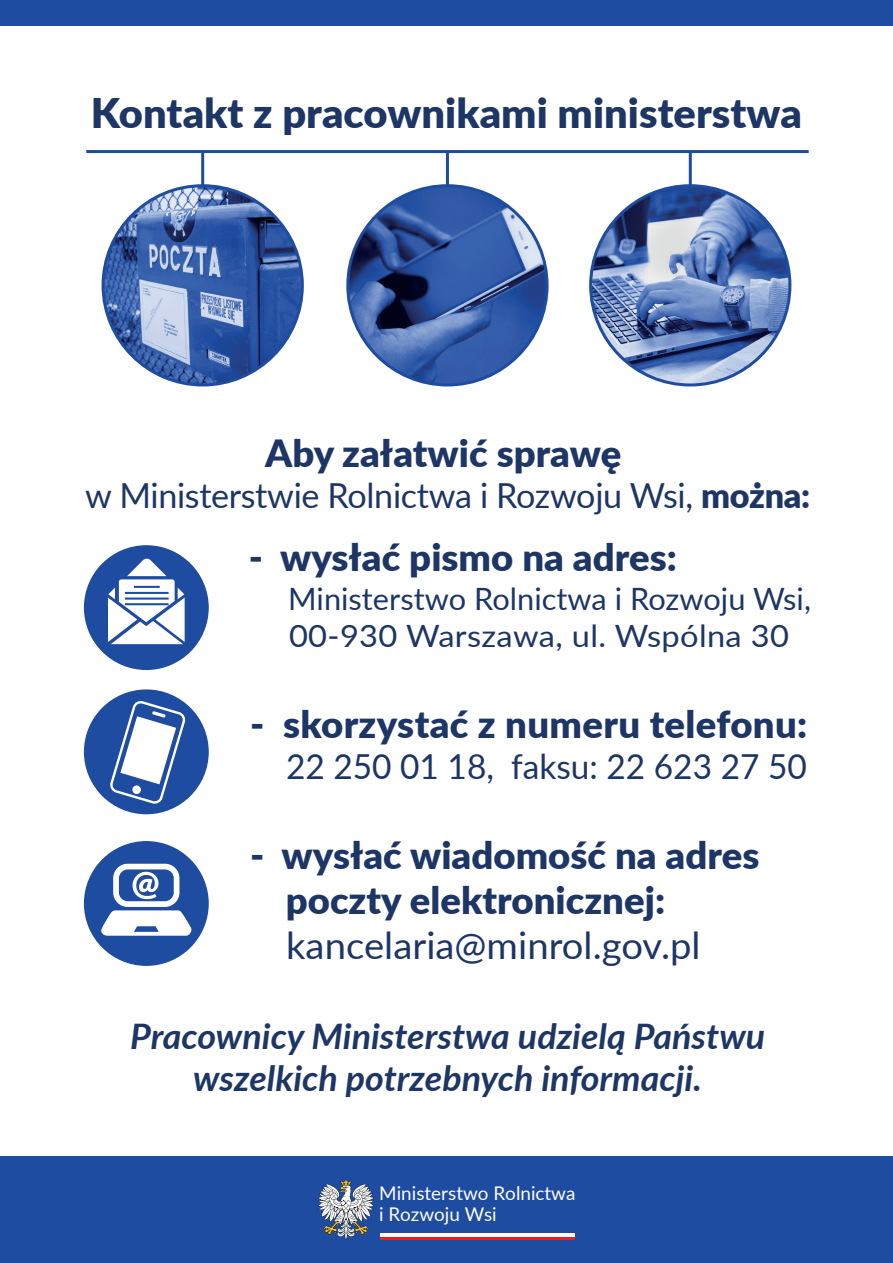
<style>
.page{position:relative;width:893px;height:1263px;background:#fff}
.page>*{position:absolute;margin:0;border:0;box-sizing:border-box;transform-origin:0 0}
.t1{font:900 40.8px "Lato";color:#1d3666}
.t2{font:900 37.5px/45px "Lato";color:#1d3666}
.t3{font:37.5px "Lato";color:#1d3666}
.t4{font:italic 700 35.1px/42.2px "Lato";color:#1d3666;text-align:center}
.t5{font:34.5px "Lato";letter-spacing:-.01em;color:#1d3666}
.t6{font:30.75px/36.9px "Lato";color:#1d3666}
.t7{font:18.9px/21.1px "Lato";color:#fff}
.s1{font-weight:900}
</style>
<div class="page">
<div style="left:0;top:0;width:893px;height:26px;background:#1e4ca0"></div>
<img style="left:591px;top:186px;width:199px;height:199px;border-radius:100px">
<div style="left:84px;top:689px;width:125px;height:125px;background:#1e4ca0;border-radius:50%"></div>
<svg style="left:109px;top:700px;width:77px;height:105px"></svg>
<div style="left:84px;top:841px;width:125px;height:125px;background:#1e4ca0;border-radius:50%"></div>
<svg style="left:101px;top:864px;width:91px;height:72px"></svg>
<div style="left:84px;top:545px;width:125px;height:125px;background:#1e4ca0;border-radius:50%"></div>
<svg style="left:108px;top:558px;width:77px;height:86px"></svg>
<hr style="left:86px;top:150px;width:723px;height:3px;background:#1e4ca0">
<img style="left:348px;top:186px;width:199px;height:199px;border-radius:100px">
<img style="left:103px;top:186px;width:199px;height:199px;border-radius:100px">
<hr style="left:446px;top:152px;width:3px;height:34px;background:#1e4ca0">
<hr style="left:689px;top:152px;width:3px;height:34px;background:#1e4ca0">
<hr style="left:201px;top:152px;width:3px;height:34px;background:#1e4ca0">
<div style="left:0;top:1157px;width:893px;height:106px;background:#1e4ca0"></div>
<svg style="left:381px;top:1236px;width:194px;height:4px"></svg>
<hr style="left:381px;top:1233px;width:194px;height:3px;background:#fff">
<svg style="left:318px;top:1179px;width:56px;height:61px"></svg>
<p class="t1" style="left:91px;top:83px;width:712px">Kontakt z pracownikami ministerstwa</p>
<p class="t2" style="left:265px;top:429px;width:358px">Aby załatwić sprawę</p>
<p class="t5" style="left:85px;top:471px;width:726px">w Ministerstwie Rolnictwa i Rozwoju Wsi, <span class="s1">można:</span></p>
<p class="t2" style="left:249px;top:533px;width:430px">- wysłać pismo na adres:</p>
<p class="t6" style="left:288px;top:579px;width:524px">Ministerstwo Rolnictwa i Rozwoju Wsi,<br>00-930 Warszawa, ul. Wspólna 30</p>
<p class="t2" style="left:250px;top:700px;width:559px">- skorzystać z numeru telefonu:</p>
<p class="t5" style="left:286px;top:742px;width:522px">22 250 01 18, faksu: 22 623 27 50</p>
<p class="t2" style="left:286px;top:831px;width:475px;text-indent:-35px">- wysłać wiadomość na adres poczty elektronicznej:</p>
<p class="t3" style="left:286px;top:918px;width:416px">kancelaria@minrol.gov.pl</p>
<p class="t4" style="left:130px;top:1013px;width:637px">Pracownicy Ministerstwa udzielą Państwu wszelkich potrzebnych informacji.</p>
<p class="t7" style="left:379px;top:1182px;width:198px">Ministerstwo Rolnictwa i Rozwoju Wsi</p>
</div>
